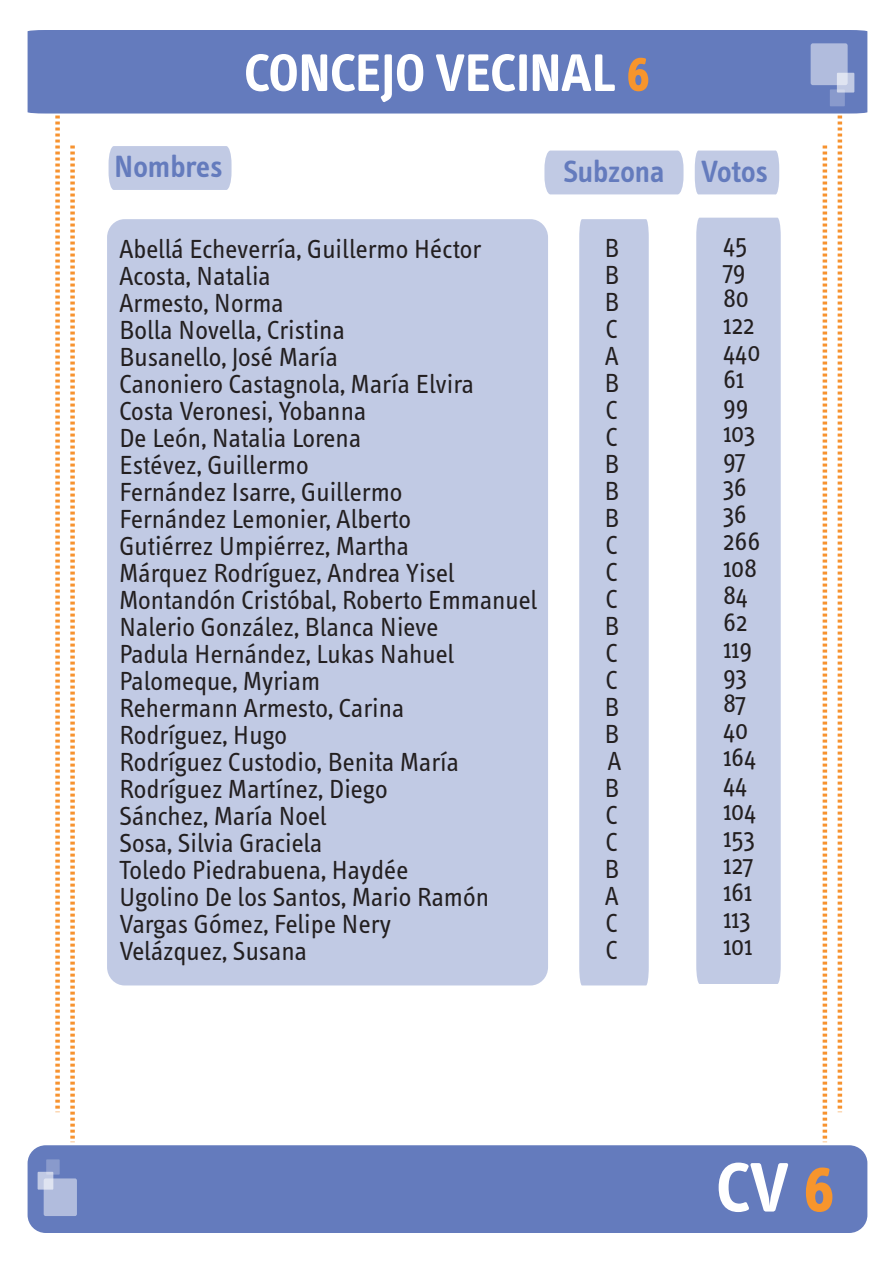
<style>
.page{position:relative;width:895px;height:1263px;background:#fff}
.page>*{position:absolute;margin:0;border:0;box-sizing:border-box;transform-origin:0 0}
.t1{font:71.4px "Info Text Bold Caps";color:#fff}
.t2{font:54px "Info Text Bold Caps";color:#fff}
.t3{font:600 31.5px "Info Text";color:#647bbd}
.t4{font:27px/27px "Info Text";color:#231f20}
.t5{font:27px/27px "Info Text";color:#231f20;scale:.96 1}
.s1{color:#f7952c}
</style>
<div class="page">
<div style="left:107px;top:219px;width:441px;height:766px;background:#c1cae4;border-radius:18px"></div>
<div style="left:28px;top:30px;width:839px;height:84px;background:#647bbd"></div>
<div style="left:811px;top:43px;width:37px;height:42px;background:#b1bcdd;border-radius:2px"></div>
<svg style="left:837px;top:73px;width:17px;height:20px"></svg>
<svg style="left:830px;top:89px;width:15px;height:17px"></svg>
<div style="left:544px;top:151px;width:140px;height:43px;background:#c1cae4"></div>
<div style="left:579px;top:219px;width:70px;height:766px;background:#c1cae4"></div>
<div style="left:695px;top:151px;width:84px;height:43px;background:#c1cae4"></div>
<div style="left:696px;top:218px;width:85px;height:766px;background:#c1cae4"></div>
<div style="left:109px;top:146px;width:123px;height:44px;background:#c1cae4"></div>
<div style="left:28px;top:1145px;width:839px;height:88px;background:#647bbd;border-radius:18px"></div>
<div style="left:44px;top:1178px;width:33px;height:38px;background:#b1bcdd;border-radius:2px"></div>
<svg style="left:38px;top:1172px;width:15px;height:17px"></svg>
<svg style="left:46px;top:1159px;width:14px;height:15px"></svg>
<svg style="left:823px;top:146px;width:4px;height:996px"></svg>
<svg style="left:838px;top:116px;width:4px;height:996px"></svg>
<svg style="left:70px;top:146px;width:5px;height:996px"></svg>
<svg style="left:55px;top:116px;width:5px;height:996px"></svg>
<h2 class="t2" style="left:245px;top:42px;width:407px">CONCEJO VECINAL <span class="s1">6</span></h2>
<p class="t3" style="left:114px;top:149px;width:110px">Nombres</p>
<p class="t3" style="left:563px;top:153px;width:103px">Subzona</p>
<p class="t3" style="left:701px;top:153px;width:68px">Votos</p>
<p class="t4" style="left:119px;top:236px;width:420px">Abellá Echeverría, Guillermo Héctor<br>Acosta, Natalia<br>Armesto, Norma<br>Bolla Novella, Cristina<br>Busanello, José María<br>Canoniero Castagnola, María Elvira<br>Costa Veronesi, Yobanna<br>De León, Natalia Lorena<br>Estévez, Guillermo<br>Fernández Isarre, Guillermo<br>Fernández Lemonier, Alberto<br>Gutiérrez Umpiérrez, Martha<br>Márquez Rodríguez, Andrea Yisel<br>Montandón Cristóbal, Roberto Emmanuel<br>Nalerio González, Blanca Nieve<br>Padula Hernández, Lukas Nahuel<br>Palomeque, Myriam<br>Rehermann Armesto, Carina<br>Rodríguez, Hugo<br>Rodríguez Custodio, Benita María<br>Rodríguez Martínez, Diego<br>Sánchez, María Noel<br>Sosa, Silvia Graciela<br>Toledo Piedrabuena, Haydée<br>Ugolino De los Santos, Mario Ramón<br>Vargas Gómez, Felipe Nery<br>Velázquez, Susana</p>
<p class="t5" style="left:604px;top:235px;width:19px">B<br>B<br>B<br>C<br>A<br>B<br>C<br>C<br>B<br>B<br>B<br>C<br>C<br>C<br>B<br>C<br>C<br>B<br>B<br>A<br>B<br>C<br>C<br>B<br>A<br>C<br>C</p>
<p class="t4" style="left:723px;top:230px;width:39px">45<br>79<br>80<br>122<br>440<br>61<br>99<br>103<br>97<br>36<br>36<br>266<br>108<br>84<br>62<br>119<br>93<br>87<br>40<br>164<br>44<br>104<br>153<br>127<br>161<br>113<br>101</p>
<h1 class="t1" style="left:717px;top:1147px;width:120px">CV<span class="s1">6</span></h1>
</div>
